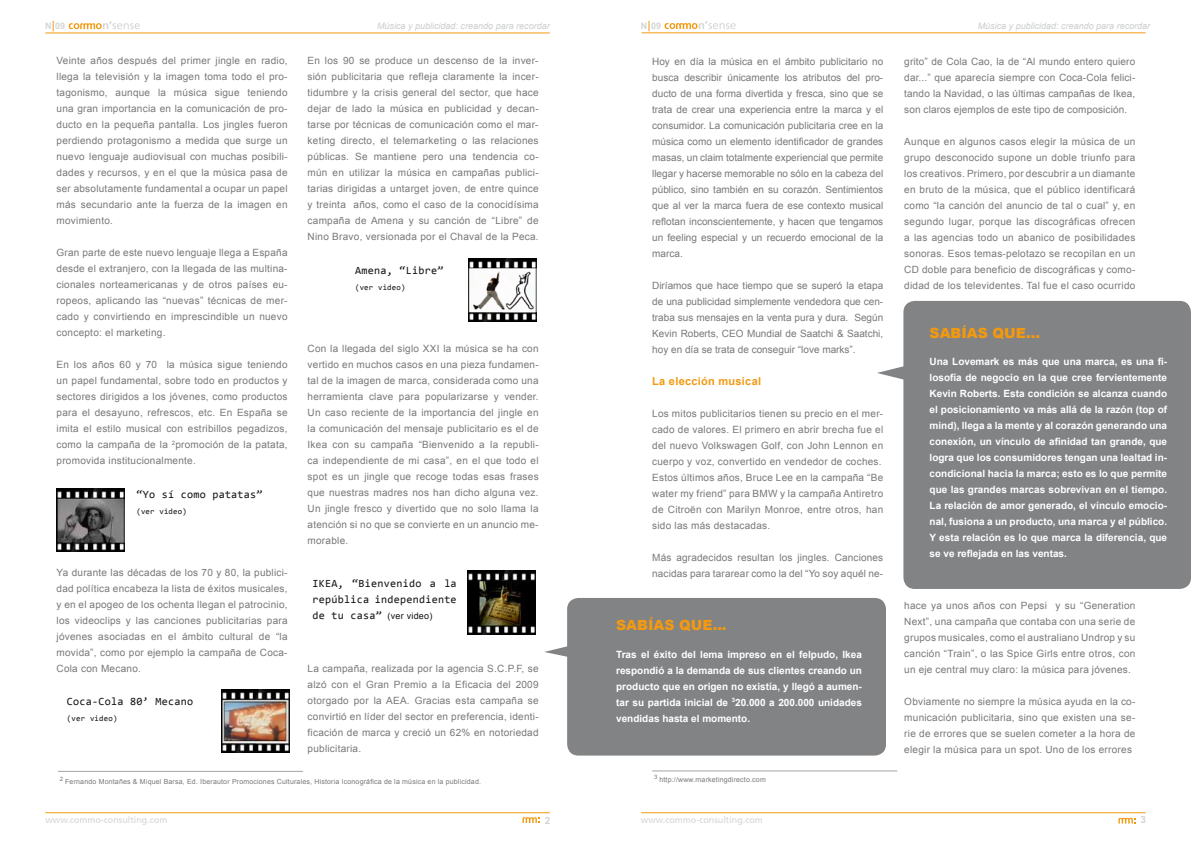
<style>
.page{position:relative;width:1191px;height:842px;background:#fff}
.page>*{position:absolute;margin:0;border:0;box-sizing:border-box;transform-origin:0 0}
.t1{font:900 14px "Arial";color:#f39910}
.t2{font:11px/16px "Consolas";letter-spacing:.025em;color:#121314}
.t3{font:700 11px "Arial";letter-spacing:.025em;color:#f39910}
.t4{font:10px/16px "Arial";letter-spacing:.025em;color:#77787a;text-align:justify}
.t5{font:700 10px/16px "Arial";color:#fff;text-align:justify}
.t6{font:700 10px "Arial";color:#d3d4d5}
.t7{font:italic 9px "Arial";color:#cbcdce}
.t8{font:9px "Frutiger 55 Roman";color:#d3d4d5}
.t9{font:9px "Arial";letter-spacing:.025em;color:#121314}
.t10{font:700 9px "Arial";color:#d5d6d7}
.t11{font:8px "Consolas";letter-spacing:.025em;color:#121314}
.t12{font:7px "Arial";letter-spacing:.025em;color:#77787a}
.s1{font-family:"Consolas";font-size:11px}
</style>
<div class="page">
<svg style="left:69px;top:21px;width:71px;height:8px"></svg>
<hr style="left:45px;top:32px;width:505px;height:1px;background:#f39910">
<hr style="left:45px;top:812px;width:505px;height:1px;background:#f39910">
<svg style="left:664px;top:21px;width:71px;height:8px"></svg>
<hr style="left:641px;top:32px;width:504px;height:1px;background:#f39910">
<svg style="left:522px;top:817px;width:18px;height:6px"></svg>
<svg style="left:1118px;top:818px;width:17px;height:5px"></svg>
<hr style="left:641px;top:812px;width:504px;height:1px;background:#f39910">
<div style="left:903px;top:301px;width:288px;height:288px;background:#828385;border-radius:11px"></div>
<div style="left:567px;top:598px;width:319px;height:157px;background:#828385;border-radius:11px"></div>
<hr style="left:652px;top:771px;width:245px;height:1px;background:#a3a4a6">
<hr style="left:58px;top:771px;width:245px;height:1px;background:#a3a4a6">
<svg style="left:544px;top:643px;width:24px;height:18px"></svg>
<svg style="left:877px;top:364px;width:27px;height:18px"></svg>
<img style="left:57px;top:488px;width:67px;height:64px">
<img style="left:221px;top:689px;width:68px;height:64px">
<img style="left:468px;top:258px;width:68px;height:64px">
<img style="left:468px;top:571px;width:67px;height:63px">
<p class="t10" style="left:45px;top:20px;width:22px">N 09</p>
<p class="t7" style="left:377px;top:20px;width:174px">Música y publicidad: creando para recordar</p>
<p class="t10" style="left:641px;top:20px;width:22px">N 09</p>
<p class="t7" style="left:977px;top:20px;width:174px">Música y publicidad: creando para recordar</p>
<p class="t4" style="left:57px;top:53px;width:232px">Veinte años después del primer jingle en radio, llega la televisión y la imagen toma todo el pro&shy;tagonismo, aunque la música sigue teniendo una gran importancia en la comunicación de pro&shy;ducto en la pequeña pantalla. Los jingles fueron perdiendo protagonismo a medida que surge un nuevo lenguaje audiovisual con muchas posibili&shy;dades y recursos, y en el que la música pasa de ser absolutamente fundamental a ocupar un papel más secundario ante la fuerza de la imagen en movimiento.</p>
<p class="t4" style="left:57px;top:245px;width:232px">Gran parte de este nuevo lenguaje llega a España desde el extranjero, con la llegada de las multina&shy;cionales norteamericanas y de otros países eu&shy;ropeos, aplicando las “nuevas” técnicas de mer&shy;cado y convirtiendo en imprescindible un nuevo concepto: el marketing.</p>
<p class="t4" style="left:57px;top:357px;width:233px">En los años 60 y 70 la música sigue teniendo un papel fundamental, sobre todo en productos y sectores dirigidos a los jóvenes, como productos para el desayuno, refrescos, etc. En España se imita el estilo musical con estribillos pegadizos, como la campaña de la <sup>2</sup>promoción de la patata, promovida institucionalmente.</p>
<p class="t4" style="left:307px;top:53px;width:233px">En los 90 se produce un descenso de la inver&shy;sión publicitaria que refleja claramente la incer&shy;tidumbre y la crisis general del sector, que hace dejar de lado la música en publicidad y decan&shy;tarse por técnicas de comunicación como el mar&shy;keting directo, el telemarketing o las relaciones públicas. Se mantiene pero una tendencia co&shy;mún en utilizar la música en campañas publici&shy;tarias dirigidas a untarget joven, de entre quince y treinta años, como el caso de la conocidísima campaña de Amena y su canción de “Libre” de Nino Bravo, versionada por el Chaval de la Peca.</p>
<p class="t4" style="left:904px;top:54px;width:232px">grito” de Cola Cao, la de “Al mundo entero quiero dar...” que aparecía siempre con Coca-Cola felici&shy;tando la Navidad, o las últimas campañas de Ikea, son claros ejemplos de este tipo de composición.</p>
<p class="t4" style="left:904px;top:134px;width:232px">Aunque en algunos casos elegir la música de un grupo desconocido supone un doble triunfo para los creativos. Primero, por descubrir a un diamante en bruto de la música, que el público identificará como “la canción del anuncio de tal o cual” y, en segundo lugar, porque las discográficas ofrecen a las agencias todo un abanico de posibilidades sonoras. Esos temas-pelotazo se recopilan en un CD doble para beneficio de discográficas y como&shy;didad de los televidentes. Tal fue el caso ocurrido</p>
<p class="t4" style="left:652px;top:54px;width:232px">Hoy en día la música en el ámbito publicitario no busca describir únicamente los atributos del pro&shy;ducto de una forma divertida y fresca, sino que se trata de crear una experiencia entre la marca y el consumidor. La comunicación publicitaria cree en la música como un elemento identificador de grandes masas, un claim totalmente experiencial que permite llegar y hacerse memorable no sólo en la cabeza del público, sino también en su corazón. Sentimientos que al ver la marca fuera de ese contexto musical reflotan inconscientemente, y hacen que tengamos un feeling especial y un recuerdo emocional de la marca.</p>
<p class="t4" style="left:652px;top:278px;width:232px">Diríamos que hace tiempo que se superó la etapa de una publicidad simplemente vendedora que cen&shy;traba sus mensajes en la venta pura y dura. Según Kevin Roberts, CEO Mundial de Saatchi &amp; Saatchi, hoy en día se trata de conseguir “love marks”.</p>
<p class="t3" style="left:652px;top:374px;width:110px">La elección musical</p>
<p class="t4" style="left:652px;top:406px;width:232px;text-align:left">Los mitos publicitarios tienen su precio en el mer&shy;cado de valores. El primero en abrir brecha fue el del nuevo Volkswagen Golf, con John Lennon en cuerpo y voz, convertido en vendedor de coches.<br>Estos últimos años, Bruce Lee en la campaña “Be water my friend” para BMW y la campaña Antiretro de Citroën con Marilyn Monroe, entre otros, han sido las más destacadas.</p>
<p class="t4" style="left:652px;top:550px;width:232px">Más agradecidos resultan los jingles. Canciones nacidas para tararear como la del “Yo soy aquél ne-</p>
<p class="t2" style="left:355px;top:262px;width:90px">Amena, “Libre”</p>
<p class="t11" style="left:355px;top:282px;width:52px">(ver video)</p>
<h1 class="t1" style="left:929px;top:323px;width:112px">SABÍAS QUE...</h1>
<p class="t4" style="left:307px;top:341px;width:232px">Con la llegada del siglo XXI la música se ha con vertido en muchos casos en una pieza fundamen&shy;tal de la imagen de marca, considerada como una herramienta clave para popularizarse y vender.<br>Un caso reciente de la importancia del jingle en la comunicación del mensaje publicitario es el de Ikea con su campaña “Bienvenido a la republi&shy;ca independiente de mi casa”, en el que todo el spot es un jingle que recoge todas esas frases que nuestras madres nos han dicho alguna vez.<br>Un jingle fresco y divertido que no solo llama la atención si no que se convierte en un anuncio me&shy;morable.</p>
<p class="t5" style="left:929px;top:354px;width:239px">Una Lovemark es más que una marca, es una fi&shy;losofía de negocio en la que cree fervientemente Kevin Roberts. Esta condición se alcanza cuando el posicionamiento va más allá de la razón (top of mind), llega a la mente y al corazón generando una conexión, un vínculo de afinidad tan grande, que logra que los consumidores tengan una lealtad in&shy;condicional hacia la marca; esto es lo que permite que las grandes marcas sobrevivan en el tiempo.<br>La relación de amor generado, el vínculo emocio&shy;nal, fusiona a un producto, una marca y el público.<br>Y esta relación es lo que marca la diferencia, que se ve reflejada en las ventas.</p>
<p class="t2" style="left:136px;top:486px;width:128px">“Yo sí como patatas”</p>
<p class="t11" style="left:136px;top:506px;width:52px">(ver video)</p>
<p class="t4" style="left:57px;top:565px;width:232px">Ya durante las décadas de los 70 y 80, la publici&shy;dad política encabeza la lista de éxitos musicales, y en el apogeo de los ochenta llegan el patrocinio, los videoclips y las canciones publicitarias para jóvenes asociadas en el ámbito cultural de “la movida”, como por ejemplo la campaña de Coca-Cola con Mecano.</p>
<p class="t2" style="left:312px;top:575px;width:146px">IKEA, “Bienvenido a la república independiente</p>
<p class="t9" style="left:312px;top:610px;width:121px"><span class="s1">de tu casa”</span> (ver video)</p>
<p class="t4" style="left:904px;top:598px;width:233px">hace ya unos años con Pepsi y su “Generation Next”, una campaña que contaba con una serie de grupos musicales, como el australiano Undrop y su canción “Train”, o las Spice Girls entre otros, con un eje central muy claro: la música para jóvenes.</p>
<p class="t4" style="left:904px;top:694px;width:233px">Obviamente no siempre la música ayuda en la co&shy;municación publicitaria, sino que existen una se&shy;rie de errores que se suelen cometer a la hora de elegir la música para un spot. Uno de los errores</p>
<h1 class="t1" style="left:616px;top:615px;width:112px">SABÍAS QUE...</h1>
<p class="t5" style="left:616px;top:647px;width:247px">Tras el éxito del lema impreso en el felpudo, Ikea respondió a la demanda de sus clientes creando un producto que en origen no existía, y llegó a aumen&shy;tar su partida inicial de <sup>3</sup>20.000 a 200.000 unidades vendidas hasta el momento.</p>
<p class="t4" style="left:307px;top:661px;width:233px">La campaña, realizada por la agencia S.C.P.F, se alzó con el Gran Premio a la Eficacia del 2009 otorgado por la AEA. Gracias esta campaña se convirtió en líder del sector en preferencia, identi&shy;ficación de marca y creció un 62% en notoriedad publicitaria.</p>
<p class="t2" style="left:67px;top:693px;width:128px">Coca-Cola 80’ Mecano</p>
<p class="t11" style="left:67px;top:713px;width:52px">(ver video)</p>
<p class="t12" style="left:60px;top:777px;width:422px"><sup>2</sup> Fernando Montañes &amp; Miquel Barsa, Ed. Iberautor Promociones Culturales, Historia Iconográfica de la música en la publicidad.</p>
<p class="t12" style="left:654px;top:775px;width:113px"><sup>3</sup> http://www.marketingdirecto.com</p>
<p class="t6" style="left:544px;top:813px;width:7px">2</p>
<p class="t6" style="left:1140px;top:813px;width:7px">3</p>
<p class="t8" style="left:45px;top:815px;width:123px">www.commo-consulting.com</p>
<p class="t8" style="left:641px;top:815px;width:123px">www.commo-consulting.com</p>
</div>
